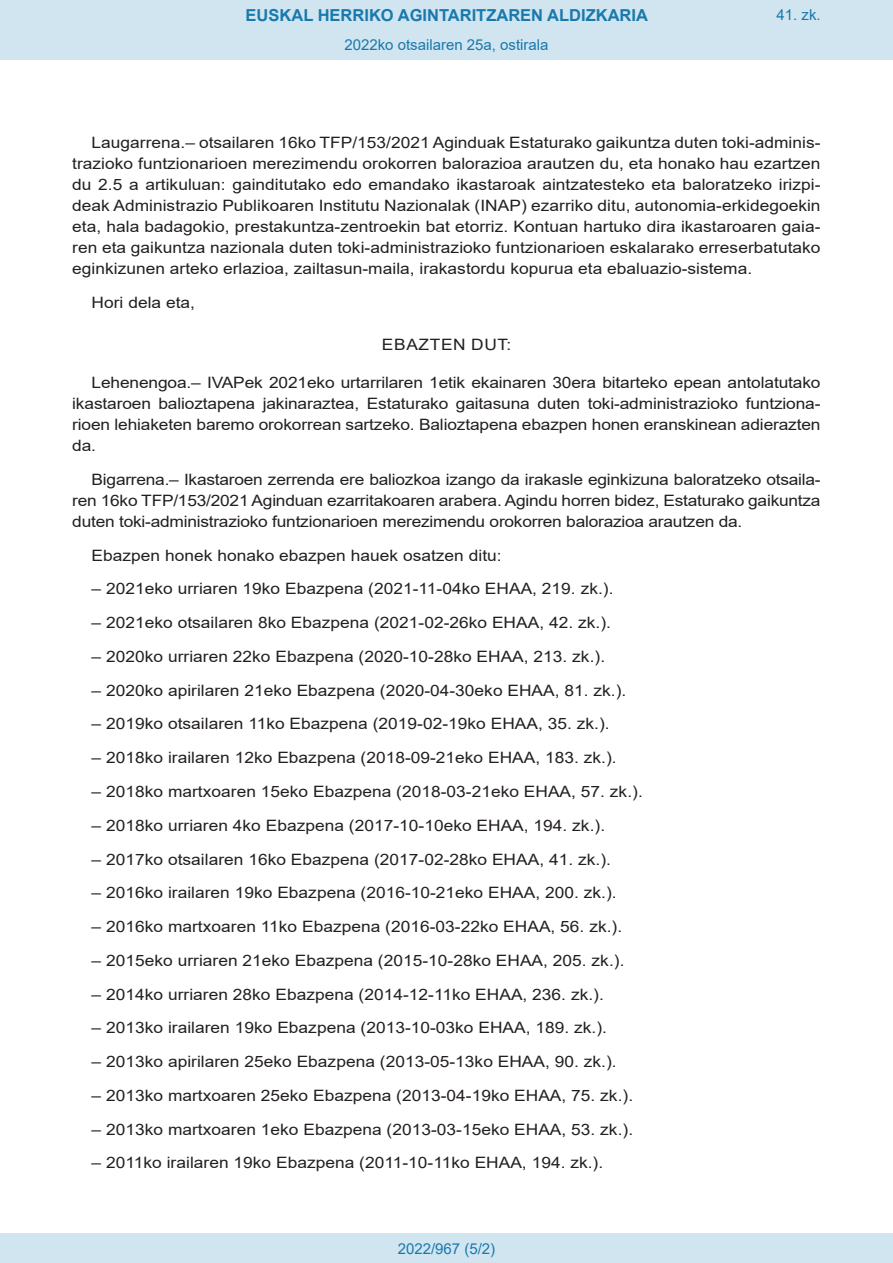
<style>
.page{position:relative;width:893px;height:1263px;background:#fff}
.page>*{position:absolute;margin:0;border:0;box-sizing:border-box;transform-origin:0 0}
.t1{font:700 16.5px "Arial";color:#1879ad}
.BOPVDetalle{font:15.6px/21px "Arial";color:#231f20;text-align:justify;scale:1.11 1}
.BOPVClave{font:15.6px "Arial";letter-spacing:.035em;color:#231f20;scale:1.11 1}
.Paginacion_Centro{font:15px "Arial";color:#1879ad}
</style>
<div class="page">
<div style="left:0;top:0;width:893px;height:60px;background:#d0e5f0"></div>
<div style="left:0;top:1233px;width:893px;height:30px;background:#d0e5f0"></div>
<p class="t1" style="left:246px;top:3px;width:404px">EUSKAL HERRIKO AGINTARITZAREN ALDIZKARIA</p>
<p class="Paginacion_Centro" style="left:344px;top:35px;width:206px">2022ko otsailaren 25a, ostirala</p>
<p class="Paginacion_Centro" style="left:776px;top:5px;width:46px">41. zk.</p>
<p class="BOPVDetalle" style="left:72px;top:132px;width:676px;text-indent:19px">Laugarrena.– otsailaren 16ko TFP/153/2021 Aginduak Estaturako gaikuntza duten toki-adminis&shy;trazioko funtzionarioen merezimendu orokorren balorazioa arautzen du, eta honako hau ezartzen du 2.5 a artikuluan: gainditutako edo emandako ikastaroak aintzatesteko eta baloratzeko irizpi&shy;deak Administrazio Publikoaren Institutu Nazionalak (INAP) ezarriko ditu, autonomia-erkidegoekin eta, hala badagokio, prestakuntza-zentroekin bat etorriz. Kontuan hartuko dira ikastaroaren gaia&shy;ren eta gaikuntza nazionala duten toki-administrazioko funtzionarioen eskalarako erreserbatutako eginkizunen arteko erlazioa, zailtasun-maila, irakastordu kopurua eta ebaluazio-sistema.</p>
<p class="BOPVDetalle" style="left:92px;top:292px;width:95px">Hori dela eta,</p>
<p class="BOPVClave" style="left:382px;top:334px;width:118px">EBAZTEN DUT:</p>
<p class="BOPVDetalle" style="left:72px;top:372px;width:676px;text-indent:19px">Lehenengoa.– IVAPek 2021eko urtarrilaren 1etik ekainaren 30era bitarteko epean antolatutako ikastaroen balioztapena jakinaraztea, Estaturako gaitasuna duten toki-administrazioko funtziona&shy;rioen lehiaketen baremo orokorrean sartzeko. Balioztapena ebazpen honen eranskinean adierazten da.</p>
<p class="BOPVDetalle" style="left:72px;top:469px;width:676px;text-indent:19px">Bigarrena.– Ikastaroen zerrenda ere baliozkoa izango da irakasle eginkizuna baloratzeko otsaila&shy;ren 16ko TFP/153/2021 Aginduan ezarritakoaren arabera. Agindu horren bidez, Estaturako gaikuntza duten toki-administrazioko funtzionarioen merezimendu orokorren balorazioa arautzen da.</p>
<p class="BOPVDetalle" style="left:92px;top:545px;width:371px">Ebazpen honek honako ebazpen hauek osatzen ditu:</p>
<p class="BOPVDetalle" style="left:92px;top:578px;width:472px">– 2021eko urriaren 19ko Ebazpena (2021-11-04ko EHAA, 219. zk.).</p>
<p class="BOPVDetalle" style="left:92px;top:612px;width:469px">– 2021eko otsailaren 8ko Ebazpena (2021-02-26ko EHAA, 42. zk.).</p>
<p class="BOPVDetalle" style="left:92px;top:646px;width:464px">– 2020ko urriaren 22ko Ebazpena (2020-10-28ko EHAA, 213. zk.).</p>
<p class="BOPVDetalle" style="left:92px;top:680px;width:483px">– 2020ko apirilaren 21eko Ebazpena (2020-04-30eko EHAA, 81. zk.).</p>
<p class="BOPVDetalle" style="left:92px;top:713px;width:468px">– 2019ko otsailaren 11ko Ebazpena (2019-02-19ko EHAA, 35. zk.).</p>
<p class="BOPVDetalle" style="left:92px;top:747px;width:475px">– 2018ko irailaren 12ko Ebazpena (2018-09-21eko EHAA, 183. zk.).</p>
<p class="BOPVDetalle" style="left:92px;top:781px;width:498px">– 2018ko martxoaren 15eko Ebazpena (2018-03-21eko EHAA, 57. zk.).</p>
<p class="BOPVDetalle" style="left:92px;top:815px;width:464px">– 2018ko urriaren 4ko Ebazpena (2017-10-10eko EHAA, 194. zk.).</p>
<p class="BOPVDetalle" style="left:92px;top:848px;width:469px">– 2017ko otsailaren 16ko Ebazpena (2017-02-28ko EHAA, 41. zk.).</p>
<p class="BOPVDetalle" style="left:92px;top:882px;width:475px">– 2016ko irailaren 19ko Ebazpena (2016-10-21eko EHAA, 200. zk.).</p>
<p class="BOPVDetalle" style="left:92px;top:916px;width:479px">– 2016ko martxoaren 11ko Ebazpena (2016-03-22ko EHAA, 56. zk.).</p>
<p class="BOPVDetalle" style="left:92px;top:950px;width:481px">– 2015eko urriaren 21eko Ebazpena (2015-10-28ko EHAA, 205. zk.).</p>
<p class="BOPVDetalle" style="left:92px;top:983px;width:463px">– 2014ko urriaren 28ko Ebazpena (2014-12-11ko EHAA, 236. zk.).</p>
<p class="BOPVDetalle" style="left:92px;top:1017px;width:466px">– 2013ko irailaren 19ko Ebazpena (2013-10-03ko EHAA, 189. zk.).</p>
<p class="BOPVDetalle" style="left:92px;top:1051px;width:475px">– 2013ko apirilaren 25eko Ebazpena (2013-05-13ko EHAA, 90. zk.).</p>
<p class="BOPVDetalle" style="left:92px;top:1085px;width:489px">– 2013ko martxoaren 25eko Ebazpena (2013-04-19ko EHAA, 75. zk.).</p>
<p class="BOPVDetalle" style="left:92px;top:1118px;width:489px">– 2013ko martxoaren 1eko Ebazpena (2013-03-15eko EHAA, 53. zk.).</p>
<p class="BOPVDetalle" style="left:92px;top:1152px;width:462px">– 2011ko irailaren 19ko Ebazpena (2011-10-11ko EHAA, 194. zk.).</p>
<p class="Paginacion_Centro" style="left:398px;top:1238px;width:99px">2022/967 (5/2)</p>
</div>
